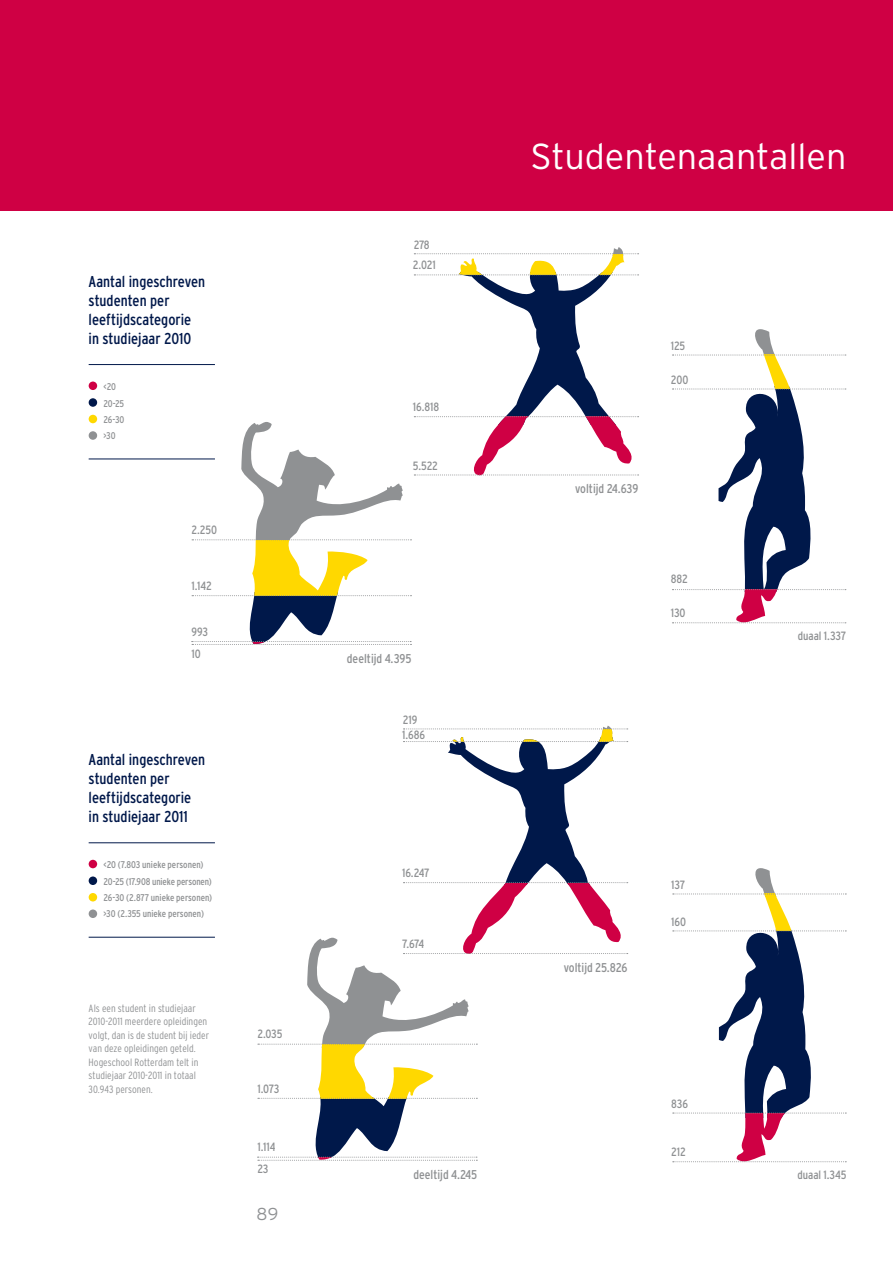
<style>
.page{position:relative;width:893px;height:1263px;background:#fff}
.page>*{position:absolute;margin:0;border:0;box-sizing:border-box;transform-origin:0 0}
.t1{font:300 36px "Interstate";color:#fff}
.t2{font:300 17.25px "Interstate";color:#8f9193}
.t3{font:condensed 15.75px/18.9px "Interstate";color:#00184a}
.t4{font:condensed 12.75px "Interstate";color:#8f9193}
.t5{font:condensed 12px/21.9px "Interstate";color:#8f9193}
.t6{font:300 condensed 10.5px/13.5px "Interstate";color:#8f9193}
.t7{font:condensed 9.75px/16.5px "Interstate";letter-spacing:-.01em;color:#8f9193}
</style>
<div class="page">
<svg style="left:307px;top:938px;width:162px;height:106px"></svg>
<svg style="left:307px;top:1099px;width:162px;height:58px"></svg>
<svg style="left:308px;top:1045px;width:161px;height:53px"></svg>
<svg style="left:258px;top:1044px;width:219px;height:1px"></svg>
<svg style="left:258px;top:1098px;width:219px;height:1px"></svg>
<svg style="left:257px;top:1157px;width:220px;height:4px"></svg>
<div style="left:0;top:0;width:893px;height:210px;background:#cf0044"></div>
<svg style="left:241px;top:422px;width:162px;height:117px"></svg>
<svg style="left:242px;top:596px;width:161px;height:45px"></svg>
<svg style="left:242px;top:540px;width:161px;height:55px"></svg>
<svg style="left:192px;top:539px;width:219px;height:1px"></svg>
<svg style="left:192px;top:595px;width:219px;height:1px"></svg>
<svg style="left:192px;top:641px;width:219px;height:4px"></svg>
<svg style="left:460px;top:254px;width:176px;height:18px"></svg>
<svg style="left:459px;top:425px;width:177px;height:51px"></svg>
<svg style="left:414px;top:253px;width:225px;height:1px"></svg>
<svg style="left:414px;top:272px;width:225px;height:153px"></svg>
<svg style="left:414px;top:474px;width:225px;height:1px"></svg>
<svg style="left:718px;top:329px;width:95px;height:26px"></svg>
<svg style="left:764px;top:356px;width:25px;height:30px"></svg>
<svg style="left:718px;top:591px;width:94px;height:33px"></svg>
<svg style="left:672px;top:355px;width:174px;height:1px"></svg>
<svg style="left:672px;top:386px;width:174px;height:205px"></svg>
<svg style="left:672px;top:622px;width:174px;height:1px"></svg>
<div style="left:89px;top:381px;width:8px;height:9px;background:#cf0044;border-radius:50%"></div>
<div style="left:89px;top:398px;width:8px;height:9px;background:#00184a;border-radius:50%"></div>
<div style="left:89px;top:415px;width:8px;height:8px;background:#ffd800;border-radius:50%"></div>
<div style="left:89px;top:431px;width:8px;height:9px;background:#8f9193;border-radius:50%"></div>
<hr style="left:89px;top:458px;width:126px;height:1px;background:#00184a">
<hr style="left:89px;top:364px;width:126px;height:1px;background:#00184a">
<div style="left:89px;top:860px;width:8px;height:8px;background:#cf0044;border-radius:50%"></div>
<div style="left:89px;top:876px;width:8px;height:9px;background:#00184a;border-radius:50%"></div>
<div style="left:89px;top:893px;width:8px;height:8px;background:#ffd800;border-radius:50%"></div>
<div style="left:89px;top:909px;width:8px;height:9px;background:#8f9193;border-radius:50%"></div>
<hr style="left:89px;top:937px;width:126px;height:1px;background:#00184a">
<hr style="left:89px;top:842px;width:126px;height:1px;background:#00184a">
<svg style="left:448px;top:742px;width:162px;height:140px"></svg>
<svg style="left:449px;top:729px;width:176px;height:12px"></svg>
<svg style="left:448px;top:883px;width:173px;height:72px"></svg>
<svg style="left:403px;top:728px;width:225px;height:1px"></svg>
<svg style="left:403px;top:741px;width:225px;height:1px"></svg>
<svg style="left:403px;top:882px;width:225px;height:1px"></svg>
<svg style="left:403px;top:953px;width:225px;height:1px"></svg>
<svg style="left:755px;top:868px;width:20px;height:25px"></svg>
<svg style="left:719px;top:931px;width:94px;height:181px;fill:#00184a"></svg>
<svg style="left:719px;top:894px;width:94px;height:36px"></svg>
<svg style="left:719px;top:1113px;width:94px;height:48px"></svg>
<svg style="left:673px;top:893px;width:173px;height:1px"></svg>
<svg style="left:673px;top:930px;width:173px;height:1px"></svg>
<svg style="left:673px;top:1112px;width:173px;height:1px"></svg>
<svg style="left:673px;top:1161px;width:173px;height:1px"></svg>
<h3 class="t3" style="left:89px;top:272px;width:118px">Aantal ingeschreven studenten per leeftijdscategorie in studiejaar 2010</h3>
<p class="t7" style="left:104px;top:378px;width:22px">&lt;20<br>20-25<br>26-30 &gt;30</p>
<p class="t5" style="left:192px;top:519px;width:27px">2.250</p>
<p class="t5" style="left:192px;top:575px;width:22px">1.142</p>
<p class="t5" style="left:192px;top:621px;width:18px">993<br>10</p>
<h3 class="t3" style="left:89px;top:750px;width:118px">Aantal ingeschreven studenten per leeftijdscategorie in studiejaar 2011</h3>
<p class="t7" style="left:104px;top:856px;width:110px">&lt;20 (7.803 unieke personen)<br>20-25 (17.908 unieke personen)<br>26-30 (2.877 unieke personen) &gt;30 (2.355 unieke personen)</p>
<p class="t6" style="left:89px;top:1001px;width:122px">Als een student in studiejaar<br>2010-2011 meerdere opleidingen volgt, dan is de student bij ieder van deze opleidingen geteld.<br>Hogeschool Rotterdam telt in studiejaar 2010-2011 in totaal<br>30.943 personen.</p>
<p class="t5" style="left:257px;top:1023px;width:26px">2.035</p>
<p class="t5" style="left:257px;top:1078px;width:24px">1.073</p>
<p class="t5" style="left:257px;top:1136px;width:20px">1.114<br>23</p>
<h2 class="t2" style="left:257px;top:1204px;width:23px">89</h2>
<p class="t5" style="left:413px;top:234px;width:25px;line-height:20.9px">278<br>2.021</p>
<p class="t5" style="left:413px;top:396px;width:28px">16.818</p>
<p class="t5" style="left:413px;top:454px;width:27px">5.522</p>
<p class="t4" style="left:347px;top:651px;width:66px">deeltijd 4.395</p>
<p class="t5" style="left:402px;top:712px;width:25px;line-height:15.6px">219<br>1.686</p>
<p class="t5" style="left:402px;top:862px;width:29px">16.247</p>
<p class="t5" style="left:402px;top:933px;width:24px">7.674</p>
<p class="t4" style="left:413px;top:1167px;width:65px">deeltijd 4.245</p>
<h1 class="t1" style="left:530px;top:136px;width:317px">Studentenaantallen</h1>
<p class="t5" style="left:671px;top:335px;width:16px">125</p>
<p class="t5" style="left:671px;top:368px;width:19px">200</p>
<p class="t4" style="left:575px;top:481px;width:65px">voltijd 24.639</p>
<p class="t5" style="left:671px;top:568px;width:19px">882</p>
<p class="t5" style="left:671px;top:602px;width:16px">130</p>
<p class="t4" style="left:564px;top:960px;width:65px">voltijd 25.826</p>
<p class="t5" style="left:671px;top:874px;width:15px">137</p>
<p class="t5" style="left:671px;top:910px;width:16px">160</p>
<p class="t5" style="left:671px;top:1093px;width:18px">836</p>
<p class="t5" style="left:671px;top:1141px;width:16px">212</p>
<p class="t5" style="left:798px;top:624px;width:50px">duaal 1.337</p>
<p class="t5" style="left:797px;top:1163px;width:51px">duaal 1.345</p>
</div>
